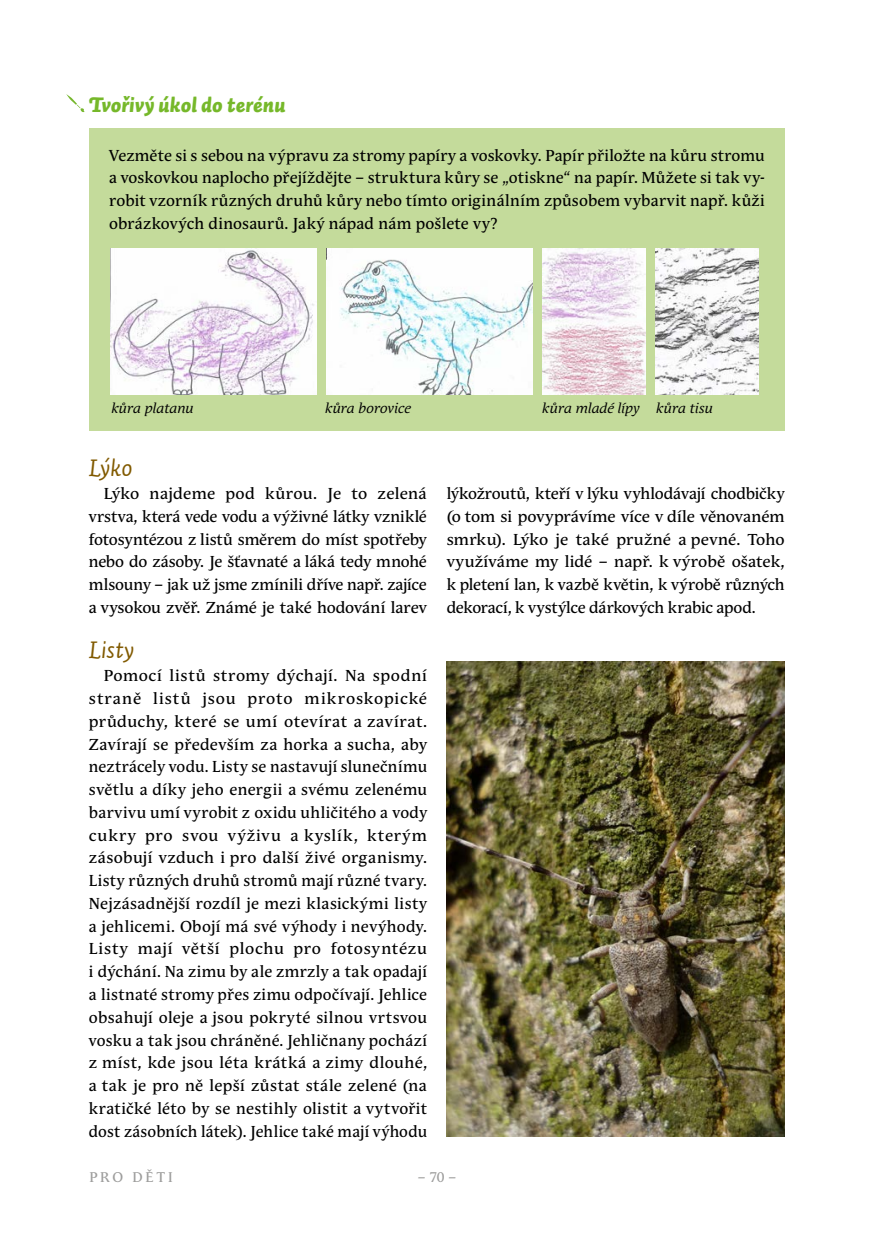
<style>
.page{position:relative;width:874px;height:1241px;background:#fff}
.page>*{position:absolute;margin:0;border:0;box-sizing:border-box;transform-origin:0 0}
.t1{font:24.5px "Auto 2 Italic LF";color:#815a00}
.t2{font:21px "Auto 2 Black Italic LF";letter-spacing:.005em;color:#76b82a}
.t3{font:15.75px/22.8px "Andulka Text Pro";letter-spacing:.005em;color:#000;text-align:justify}
.t4{font:italic 14px "Andulka Book Pro";letter-spacing:.005em;color:#000}
.t5{font:14px "Andulka Text Pro";letter-spacing:.195em;color:#9d9d9c}
</style>
<div class="page">
<div style="left:89px;top:129px;width:695px;height:302px;background:#c4db9b"></div>
<img style="left:446px;top:661px;width:338px;height:475px">
<img style="left:110px;top:249px;width:206px;height:145px">
<img style="left:326px;top:249px;width:206px;height:145px">
<img style="left:542px;top:249px;width:103px;height:145px">
<img style="left:655px;top:249px;width:103px;height:145px">
<svg style="left:66px;top:94px;width:19px;height:18px"></svg>
<h2 class="t2" style="left:89px;top:91px;width:197px">Tvořivý úkol do terénu</h2>
<p class="t3" style="left:109px;top:144px;width:656px">Vezměte si s sebou na výpravu za stromy papíry a voskovky. Papír přiložte na kůru stromu a voskovkou naplocho přejíždějte – struktura kůry se „otiskne“ na papír. Můžete si tak vy&shy;robit vzorník různých druhů kůry nebo tímto originálním způsobem vybarvit např. kůži obrázkových dinosaurů. Jaký nápad nám pošlete vy?</p>
<p class="t4" style="left:111px;top:399px;width:84px">kůra platanu</p>
<p class="t4" style="left:325px;top:399px;width:88px">kůra borovice</p>
<p class="t4" style="left:542px;top:399px;width:172px">kůra mladé lípy kůra tisu</p>
<h1 class="t1" style="left:89px;top:452px;width:45px">Lýko</h1>
<p class="t3" style="left:89px;top:482px;width:339px;text-indent:15px">Lýko najdeme pod kůrou. Je to zelená vrstva, která vede vodu a výživné látky vzniklé fotosyntézou z listů směrem do míst spotřeby nebo do zásoby. Je šťavnaté a láká tedy mnohé mlsouny – jak už jsme zmínili dříve např. zajíce a vysokou zvěř. Známé je také hodování larev</p>
<p class="t3" style="left:446px;top:482px;width:339px">lýkožroutů, kteří v lýku vyhlodávají chodbičky (o tom si povyprávíme více v díle věnovaném smrku). Lýko je také pružné a pevné. Toho využíváme my lidé – např. k výrobě ošatek, k pletení lan, k vazbě květin, k výrobě různých dekorací, k vystýlce dárkových krabic apod.</p>
<h1 class="t1" style="left:89px;top:634px;width:47px">Listy</h1>
<p class="t3" style="left:89px;top:664px;width:339px;text-indent:15px">Pomocí listů stromy dýchají. Na spodní straně listů jsou proto mikroskopické průduchy, které se umí otevírat a zavírat.<br>Zavírají se především za horka a sucha, aby neztrácely vodu. Listy se nastavují slunečnímu světlu a díky jeho energii a svému zelenému barvivu umí vyrobit z oxidu uhličitého a vody cukry pro svou výživu a kyslík, kterým zásobují vzduch i pro další živé organismy.<br>Listy různých druhů stromů mají různé tvary.<br>Nejzásadnější rozdíl je mezi klasickými listy a jehlicemi. Obojí má své výhody i nevýhody.<br>Listy mají větší plochu pro fotosyntézu i dýchání. Na zimu by ale zmrzly a tak opadají a listnaté stromy přes zimu odpočívají. Jehlice obsahují oleje a jsou pokryté silnou vrtsvou vosku a tak jsou chráněné. Jehličnany pochází z míst, kde jsou léta krátká a zimy dlouhé, a tak je pro ně lepší zůstat stále zelené (na kratičké léto by se nestihly olistit a vytvořit dost zásobních látek). Jehlice také mají výhodu</p>
<p class="t5" style="left:89px;top:1168px;width:85px">PRO DĚTI</p>
<p class="t5" style="left:417px;top:1168px;width:40px">– 70 –</p>
</div>
